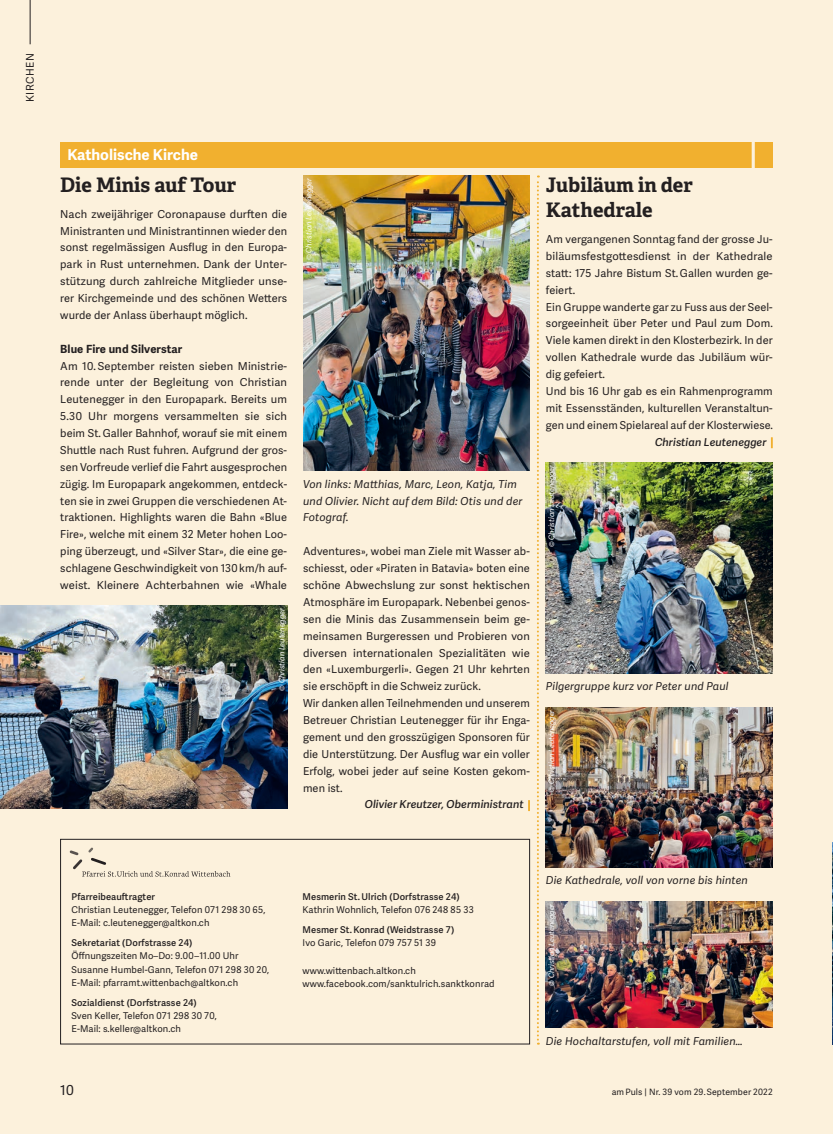
<style>
.page{position:relative;width:833px;height:1134px;background:#fcf1dc}
.page>*{position:absolute;margin:0;border:0;box-sizing:border-box;transform-origin:0 0}
.t1{font:700 20px/25px "Adelle";color:#231f20}
.t2{font:700 15px "Adelle Sans";color:#fff}
.t3{font:13.75px "Adelle Sans";color:#231f20}
.t4{font:700 11.25px "Adelle Sans";letter-spacing:.01em;color:#231f20}
.t5{font:11px/16.9px "Adelle Sans";letter-spacing:.01em;color:#231f20}
.t6{font:italic 11px/16.9px "Adelle Sans";letter-spacing:.015em;color:#231f20}
.t7{font:italic 600 11px "Adelle Sans";letter-spacing:.005em;color:#231f20}
.t8{font:10.62px "Adelle Sans";letter-spacing:.05em;color:#231f20}
.t9{font:9.38px/13.1px "Adelle Sans";letter-spacing:.01em;color:#231f20}
.t10{font:600 9.38px "Adelle Sans";letter-spacing:.01em;color:#231f20}
.t11{font:8.75px "Adelle Sans";letter-spacing:.01em;color:#231f20}
.t12{font:italic 7.5px "Adelle Sans";color:#fff}
</style>
<div class="page">
<hr style="left:30px;top:0;width:1px;height:44px;background:#231f20">
<div style="left:60px;top:142px;width:712px;height:25px;background:#f1b02f"></div>
<svg style="left:751px;top:142px;width:4px;height:26px"></svg>
<svg style="left:537px;top:175px;width:2px;height:870px"></svg>
<svg style="left:528px;top:800px;width:2px;height:11px"></svg>
<img style="left:0;top:606px;width:287px;height:202px">
<img style="left:303px;top:175px;width:227px;height:296px">
<div style="left:60px;top:839px;width:470px;height:205px;border:1px solid #231f20"></div>
<svg style="left:70px;top:847px;width:160px;height:30px"></svg>
<img style="left:546px;top:462px;width:226px;height:211px">
<img style="left:546px;top:707px;width:226px;height:160px">
<img style="left:546px;top:901px;width:226px;height:127px">
<img style="left:832px;top:842px;width:1px;height:203px">
<p class="t8" style="left:24px;top:102px;width:50px;rotate:-90deg">KIRCHEN</p>
<h2 class="t2" style="left:67px;top:146px;width:132px">Katholische Kirche</h2>
<h1 class="t1" style="left:60px;top:173px;width:178px">Die Minis auf Tour</h1>
<p class="t5" style="left:60px;top:206px;width:228px;text-align:justify">Nach zweijähriger Coronapause durften die Ministranten und Ministrantinnen wieder den sonst regelmässigen Ausflug in den Europa&shy;park in Rust unternehmen. Dank der Unter&shy;stützung durch zahlreiche Mitglieder unse&shy;rer Kirchgemeinde und des schönen Wetters wurde der Anlass überhaupt möglich.</p>
<p class="t4" style="left:60px;top:342px;width:123px">Blue Fire und Silverstar</p>
<p class="t5" style="left:60px;top:358px;width:228px;text-align:justify">Am 10. September reisten sieben Ministrie&shy;rende unter der Begleitung von Christian Leutenegger in den Europapark. Bereits um 5.30 Uhr morgens versammelten sie sich beim St. Galler Bahnhof, worauf sie mit einem Shuttle nach Rust fuhren. Aufgrund der gros&shy;sen Vorfreude verlief die Fahrt ausgesprochen zügig. Im Europapark angekommen, entdeck&shy;ten sie in zwei Gruppen die verschiedenen At&shy;traktionen. Highlights waren die Bahn «Blue Fire», welche mit einem 32 Meter hohen Loo&shy;ping überzeugt, und «Silver Star», die eine ge&shy;schlagene Geschwindigkeit von 130 km/h auf&shy;weist. Kleinere Achterbahnen wie «Whale</p>
<p class="t12" style="left:277px;top:690px;width:84px;rotate:-90deg">© Christian Leutenegger</p>
<p class="t12" style="left:304px;top:260px;width:84px;rotate:-90deg">© Christian Leutenegger</p>
<p class="t6" style="left:303px;top:476px;width:221px">Von links: Matthias, Marc, Leon, Katja, Tim und Olivier. Nicht auf dem Bild: Otis und der<br>Fotograf.</p>
<p class="t5" style="left:303px;top:543px;width:228px">Adventures», wobei man Ziele mit Wasser ab&shy;schiesst, oder «Piraten in Batavia» boten eine schöne Abwechslung zur sonst hektischen Atmosphäre im Europapark. Nebenbei genos&shy;sen die Minis das Zusammensein beim ge&shy;meinsamen Burgeressen und Probieren von diversen internationalen Spezialitäten wie den «Luxemburgerli». Gegen 21 Uhr kehrten sie erschöpft in die Schweiz zurück.<br>Wir danken allen Teilnehmenden und unserem Betreuer Christian Leutenegger für ihr Enga&shy;gement und den grosszügigen Sponsoren für die Unterstützung. Der Ausflug war ein voller Erfolg, wobei jeder auf seine Kosten gekom&shy;men ist.</p>
<p class="t7" style="left:365px;top:798px;width:160px">Olivier Kreutzer, Oberministrant</p>
<h1 class="t1" style="left:546px;top:173px;width:149px">Jubiläum in der<br>Kathedrale</h1>
<p class="t5" style="left:546px;top:231px;width:228px">Am vergangenen Sonntag fand der grosse Ju&shy;biläumsfestgottesdienst in der Kathedrale statt: 175 Jahre Bistum St. Gallen wurden ge&shy;feiert.<br>Ein Gruppe wanderte gar zu Fuss aus der Seel&shy;sorgeeinheit über Peter und Paul zum Dom.<br>Viele kamen direkt in den Klosterbezirk. In der vollen Kathedrale wurde das Jubiläum wür&shy;dig gefeiert.<br>Und bis 16 Uhr gab es ein Rahmenprogramm mit Essensständen, kulturellen Veranstaltun&shy;gen und einem Spielareal auf der Klosterwiese.</p>
<p class="t7" style="left:655px;top:435px;width:113px">Christian Leutenegger</p>
<p class="t12" style="left:547px;top:547px;width:84px;rotate:-90deg">© Christian Leutenegger</p>
<p class="t6" style="left:546px;top:678px;width:184px">Pilgergruppe kurz vor Peter und Paul</p>
<p class="t12" style="left:547px;top:792px;width:84px;rotate:-90deg">© Christian Leutenegger</p>
<p class="t10" style="left:71px;top:891px;width:85px">Pfarreibeauftragter</p>
<p class="t9" style="left:71px;top:903px;width:196px">Christian Leutenegger, Telefon 071 298 30 65,<br>E-Mail: c.leutenegger@altkon.ch</p>
<p class="t10" style="left:71px;top:937px;width:122px">Sekretariat (Dorfstrasse 24)</p>
<p class="t9" style="left:71px;top:950px;width:199px">Öffnungszeiten Mo–Do: 9.00–11.00 Uhr<br>Susanne Humbel-Gann, Telefon 071 298 30 20,<br>E-Mail: pfarramt.wittenbach@altkon.ch</p>
<p class="t10" style="left:71px;top:997px;width:127px">Sozialdienst (Dorfstrasse 24)</p>
<p class="t9" style="left:71px;top:1009px;width:147px">Sven Keller, Telefon 071 298 30 70,<br>E-Mail: s.keller@altkon.ch</p>
<p class="t10" style="left:302px;top:891px;width:159px">Mesmerin St. Ulrich (Dorfstrasse 24)</p>
<p class="t9" style="left:302px;top:903px;width:173px">Kathrin Wohnlich, Telefon 076 248 85 33</p>
<p class="t10" style="left:302px;top:924px;width:153px">Mesmer St. Konrad (Weidstrasse 7)</p>
<p class="t9" style="left:302px;top:937px;width:135px">Ivo Garic, Telefon 079 757 51 39</p>
<p class="t9" style="left:302px;top:964px;width:193px">www.wittenbach.altkon.ch www.facebook.com/sanktulrich.sanktkonrad</p>
<p class="t6" style="left:546px;top:872px;width:204px">Die Kathedrale, voll von vorne bis hinten</p>
<p class="t12" style="left:547px;top:986px;width:84px;rotate:-90deg">© Christian Leutenegger</p>
<p class="t6" style="left:546px;top:1033px;width:198px">Die Hochaltarstufen, voll mit Familien…</p>
<p class="t3" style="left:60px;top:1082px;width:15px">10</p>
<p class="t11" style="left:612px;top:1087px;width:162px">am Puls | Nr. 39 vom 29. September 2022</p>
</div>
